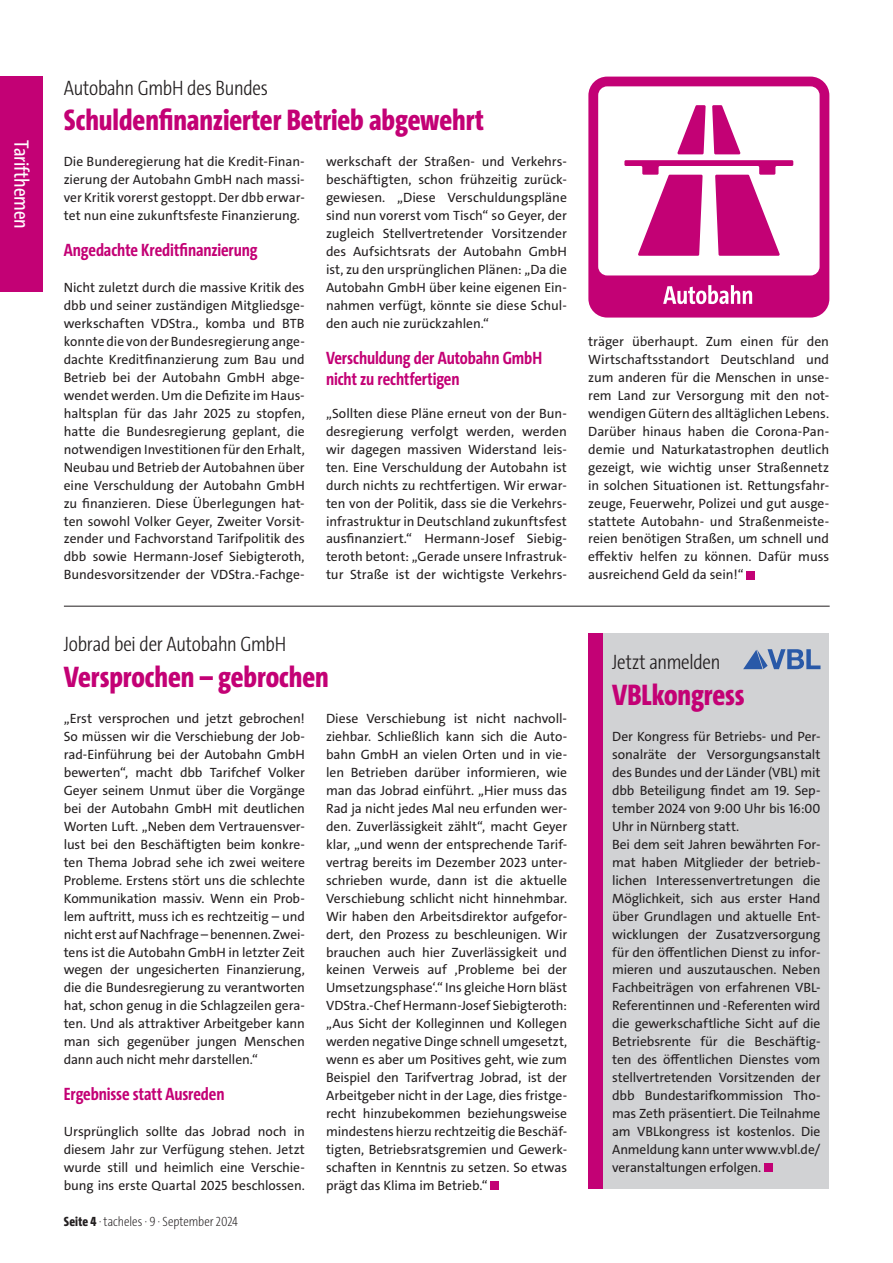
<style>
.page{position:relative;width:893px;height:1263px;background:#fff}
.page>*{position:absolute;margin:0;border:0;box-sizing:border-box;transform-origin:0 0}
._03a_Überschrift_20pt_Mag{font:800 30px "The Sans Cd LF8";letter-spacing:-.005em;color:#c30175}
._02a_Dachzeile_14pt{font:300 21px "The Sans Cd LF3";letter-spacing:-.01em;color:#231f20}
._05_Fliesstext{font:21px "The Sans Cd LF5 Plain";letter-spacing:-.01em;color:#fff}
._06_Zw-Überschrift_12_Mag{font:700 18px/21.6px "The Sans Cd LF7";letter-spacing:-.005em;color:#c30175}
._05_Fliesstext-2{font:13.5px/18px "The Sans C4 s";letter-spacing:-.005em;color:#231f20;text-align:justify}
.t1{font:200 13.5px "The Sans Cd LF2";color:#231f20}
.s1{font-family:"The Sans Cd LF8";font-weight:800}
</style>
<div class="page">
<div style="left:0;top:77px;width:43px;height:215px;background:#c30175"></div>
<div style="left:588px;top:633px;width:241px;height:556px;background:#d1d2d4"></div>
<div style="left:588px;top:633px;width:15px;height:556px;background:#c30175"></div>
<div style="left:764px;top:1163px;width:9px;height:9px;background:#c30175"></div>
<div style="left:746px;top:571px;width:9px;height:8px;background:#c30175"></div>
<hr style="left:64px;top:606px;width:766px;height:1px;background:#231f20">
<div style="left:490px;top:1181px;width:9px;height:9px;background:#c30175"></div>
<div style="left:588px;top:77px;width:241px;height:241px;background:#c30175"></div>
<svg style="left:663px;top:285px;width:89px;height:19px"></svg>
<svg style="left:595px;top:83px;width:227px;height:195px"></svg>
<svg style="left:743px;top:649px;width:77px;height:20px"></svg>
<p class="_05_Fliesstext" style="left:35px;top:140px;width:90px;rotate:90deg">Tarifthemen</p>
<p class="_02a_Dachzeile_14pt" style="left:64px;top:74px;width:206px">Autobahn GmbH des Bundes</p>
<p class="_03a_Überschrift_20pt_Mag" style="left:64px;top:101px;width:421px">Schuldenfinanzierter Betrieb abgewehrt</p>
<p class="_05_Fliesstext-2" style="left:64px;top:153px;width:242px">Die Bunderegierung hat die Kredit-Finan&shy;zierung der Autobahn GmbH nach massi&shy;ver Kritik vorerst gestoppt. Der dbb erwar&shy;tet nun eine zukunftsfeste Finanzierung.</p>
<p class="_06_Zw-Überschrift_12_Mag" style="left:64px;top:239px;width:195px">Angedachte Kreditfinanzierung</p>
<p class="_05_Fliesstext-2" style="left:64px;top:279px;width:242px">Nicht zuletzt durch die massive Kritik des dbb und seiner zuständigen Mitgliedsge&shy;werkschaften VDStra., komba und BTB konnte die von der Bundesregierung ange&shy;dachte Kreditfinanzierung zum Bau und Betrieb bei der Autobahn GmbH abge&shy;wendet werden. Um die Defizite im Haus&shy;haltsplan für das Jahr 2025 zu stopfen, hatte die Bundesregierung geplant, die notwendigen Investitionen für den Erhalt, Neubau und Betrieb der Autobahnen über eine Verschuldung der Autobahn GmbH zu finanzieren. Diese Überlegungen hat&shy;ten sowohl Volker Geyer, Zweiter Vorsit&shy;zender und Fachvorstand Tarifpolitik des dbb sowie Hermann-Josef Siebigteroth, Bundesvorsitzender der VDStra.-Fachge-</p>
<p class="_05_Fliesstext-2" style="left:326px;top:153px;width:242px">werkschaft der Straßen- und Verkehrs&shy;beschäftigten, schon frühzeitig zurück&shy;gewiesen. „Diese Verschuldungspläne sind nun vorerst vom Tisch“ so Geyer, der zugleich Stellvertretender Vorsitzender des Aufsichtsrats der Autobahn GmbH ist, zu den ursprünglichen Plänen: „Da die Autobahn GmbH über keine eigenen Ein&shy;nahmen verfügt, könnte sie diese Schul&shy;den auch nie zurückzahlen.“</p>
<p class="_06_Zw-Überschrift_12_Mag" style="left:326px;top:346px;width:218px">Verschuldung der Autobahn GmbH nicht zu rechtfertigen</p>
<p class="_05_Fliesstext-2" style="left:326px;top:404px;width:242px">„Sollten diese Pläne erneut von der Bun&shy;desregierung verfolgt werden, werden wir dagegen massiven Widerstand leis&shy;ten. Eine Verschuldung der Autobahn ist durch nichts zu rechtfertigen. Wir erwar&shy;ten von der Politik, dass sie die Verkehrs&shy;infrastruktur in Deutschland zukunftsfest ausfinanziert.“ Hermann-Josef Siebig&shy;teroth betont: „Gerade unsere Infrastruk&shy;tur Straße ist der wichtigste Verkehrs-</p>
<p class="_02a_Dachzeile_14pt" style="left:64px;top:631px;width:224px">Jobrad bei der Autobahn GmbH</p>
<p class="_03a_Überschrift_20pt_Mag" style="left:64px;top:658px;width:267px">Versprochen – gebrochen</p>
<p class="_05_Fliesstext-2" style="left:64px;top:709px;width:243px">„Erst versprochen und jetzt gebrochen!<br>So müssen wir die Verschiebung der Job&shy;rad-Einführung bei der Autobahn GmbH bewerten“, macht dbb Tarifchef Volker Geyer seinem Unmut über die Vorgänge bei der Autobahn GmbH mit deutlichen Worten Luft. „Neben dem Vertrauensver&shy;lust bei den Beschäftigten beim konkre&shy;ten Thema Jobrad sehe ich zwei weitere Probleme. Erstens stört uns die schlechte Kommunikation massiv. Wenn ein Prob&shy;lem auftritt, muss ich es rechtzeitig – und nicht erst auf Nachfrage – benennen. Zwei&shy;tens ist die Autobahn GmbH in letzter Zeit wegen der ungesicherten Finanzierung, die die Bundesregierung zu verantworten hat, schon genug in die Schlagzeilen gera&shy;ten. Und als attraktiver Arbeitgeber kann man sich gegenüber jungen Menschen dann auch nicht mehr darstellen.“</p>
<p class="_06_Zw-Überschrift_12_Mag" style="left:64px;top:1083px;width:162px">Ergebnisse statt Ausreden</p>
<p class="_05_Fliesstext-2" style="left:64px;top:1122px;width:243px">Ursprünglich sollte das Jobrad noch in diesem Jahr zur Verfügung stehen. Jetzt wurde still und heimlich eine Verschie&shy;bung ins erste Quartal 2025 beschlossen.</p>
<p class="_05_Fliesstext-2" style="left:326px;top:709px;width:243px">Diese Verschiebung ist nicht nachvoll&shy;ziehbar. Schließlich kann sich die Auto&shy;bahn GmbH an vielen Orten und in vie&shy;len Betrieben darüber informieren, wie man das Jobrad einführt. „Hier muss das Rad ja nicht jedes Mal neu erfunden wer&shy;den. Zuverlässigkeit zählt“, macht Geyer klar, „und wenn der entsprechende Tarif&shy;vertrag bereits im Dezember 2023 unter&shy;schrieben wurde, dann ist die aktuelle Verschiebung schlicht nicht hinnehmbar.<br>Wir haben den Arbeitsdirektor aufgefor&shy;dert, den Prozess zu beschleunigen. Wir brauchen auch hier Zuverlässigkeit und keinen Verweis auf ‚Probleme bei der Umsetzungsphase‘.“ Ins gleiche Horn bläst VDStra.-Chef Hermann-Josef Siebigteroth: „Aus Sicht der Kolleginnen und Kollegen werden negative Dinge schnell umgesetzt, wenn es aber um Positives geht, wie zum Beispiel den Tarifvertrag Jobrad, ist der Arbeitgeber nicht in der Lage, dies fristge&shy;recht hinzubekommen beziehungsweise mindestens hierzu rechtzeitig die Beschäf&shy;tigten, Betriebsratsgremien und Gewerk&shy;schaften in Kenntnis zu setzen. So etwas prägt das Klima im Betrieb.“</p>
<p class="t1" style="left:64px;top:1212px;width:176px"><span class="s1">Seite 4</span> · tacheles · 9 · September 2024</p>
<p class="_05_Fliesstext-2" style="left:588px;top:332px;width:242px">träger überhaupt. Zum einen für den Wirtschaftsstandort Deutschland und zum anderen für die Menschen in unse&shy;rem Land zur Versorgung mit den not&shy;wendigen Gütern des alltäglichen Lebens.<br>Darüber hinaus haben die Corona-Pan&shy;demie und Naturkatastrophen deutlich gezeigt, wie wichtig unser Straßennetz in solchen Situationen ist. Rettungsfahr&shy;zeuge, Feuerwehr, Polizei und gut ausge&shy;stattete Autobahn- und Straßenmeiste&shy;reien benötigen Straßen, um schnell und effektiv helfen zu können. Dafür muss ausreichend Geld da sein!“</p>
<p class="_02a_Dachzeile_14pt" style="left:612px;top:649px;width:110px">Jetzt anmelden</p>
<p class="_03a_Überschrift_20pt_Mag" style="left:612px;top:676px;width:134px">VBLkongress</p>
<p class="_05_Fliesstext-2" style="left:612px;top:727px;width:210px">Der Kongress für Betriebs- und Per&shy;sonalräte der Versorgungsanstalt des Bundes und der Länder (VBL) mit dbb Beteiligung findet am 19. Sep&shy;tember 2024 von 9:00 Uhr bis 16:00<br>Uhr in Nürnberg statt.</p>
<p class="_05_Fliesstext-2" style="left:612px;top:835px;width:210px">Bei dem seit Jahren bewährten For&shy;mat haben Mitglieder der betrieb&shy;lichen Interessenvertretungen die Möglichkeit, sich aus erster Hand über Grundlagen und aktuelle Ent&shy;wicklungen der Zusatzversorgung für den öffentlichen Dienst zu infor&shy;mieren und auszutauschen. Neben Fachbeiträgen von erfahrenen VBL-Referentinnen und -Referenten wird die gewerkschaftliche Sicht auf die Betriebsrente für die Beschäftig&shy;ten des öffentlichen Dienstes vom stellvertretenden Vorsitzenden der dbb Bundestarifkommission Tho&shy;mas Zeth präsentiert. Die Teilnahme am VBLkongress ist kostenlos. Die Anmeldung kann unter www.vbl.de/ veranstaltungen erfolgen.</p>
</div>
